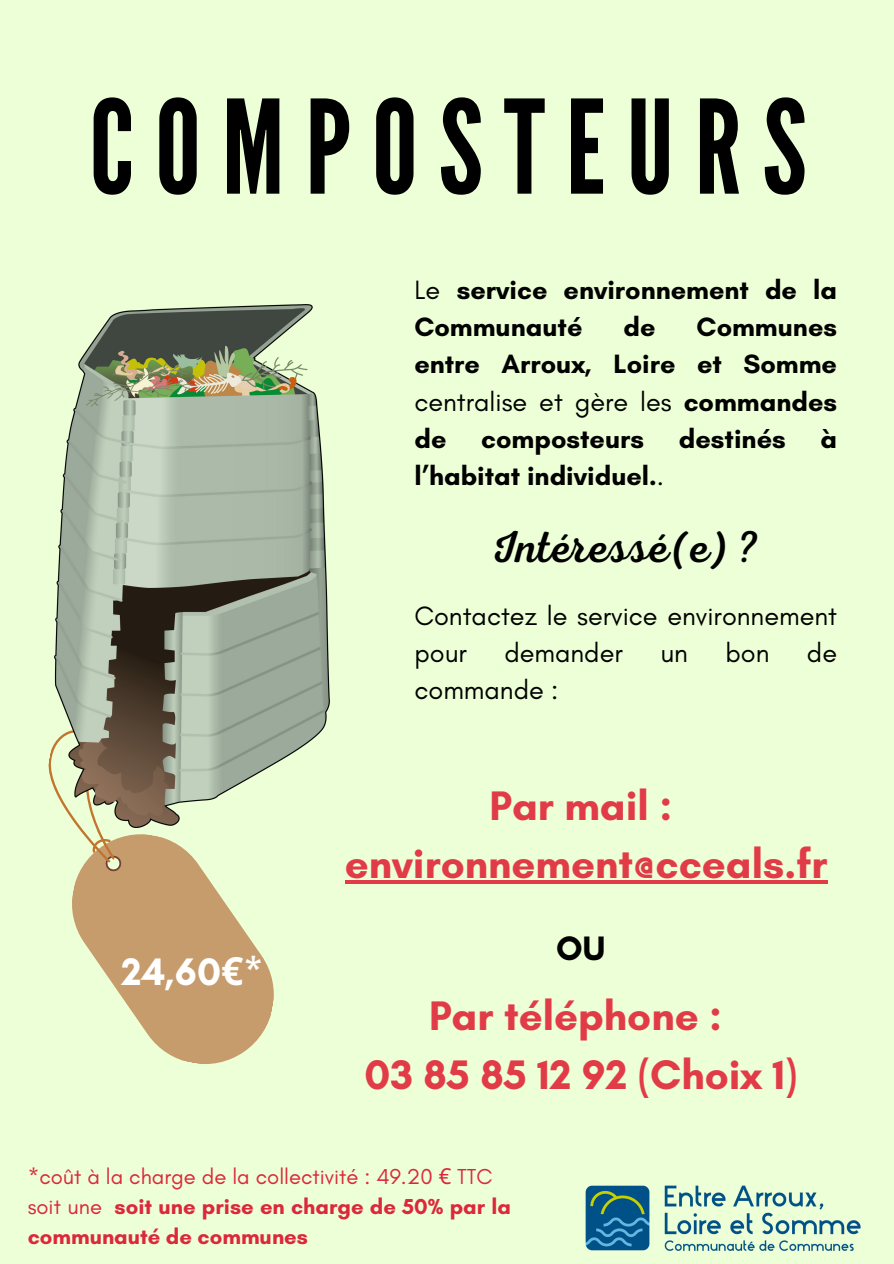
<style>
.page{position:relative;width:894px;height:1264px;background:#fff}
.page>*{position:absolute;margin:0;border:0;box-sizing:border-box;transform-origin:0 0}
.t1{font:129.45px "League Gothic";letter-spacing:.16em;color:#000}
.t2{font:45px "RTL Adam Script Regular";color:#000}
.t3{font:700 42px/58.5px "Glacial Indifference";color:#e23b48;text-align:center}
.t4{font:700 39px "Glacial Indifference";color:#fff}
.t5{font:700 34.5px "Glacial Indifference";color:#000}
.t6{font:700 27px/37.2px "Glacial Indifference";color:#000}
.t7{font:27px/37.2px "Glacial Indifference";color:#000}
.t8{font:700 22.05px/30.3px "Glacial Indifference";color:#db283d}
.t9{font:22.05px "Glacial Indifference";color:#db283d}
.s1{font-weight:400}
.s2{font-family:"Noto Sans"}
</style>
<div class="page">
<div style="left:0;top:0;width:893px;height:1263px;background:#edffd6"></div>
<img style="left:585px;top:1185px;width:276px;height:66px">
<svg style="left:72px;top:827px;width:202px;height:237px;fill:#c69c6d"></svg>
<svg style="left:48px;top:743px;width:88px;height:130px"></svg>
<hr style="left:345px;top:880px;width:482px;height:3px;background:#e23b48">
<img style="left:55px;top:304px;width:274px;height:523px">
<h3 class="t1" style="left:89px;top:73px;width:718px">COMPOSTEURS</h3>
<h6 class="t6" style="left:414px;top:271px;width:424px"><span class="s1">Le</span> service environnement de la<br>Communauté</h6>
<h6 class="t6" style="left:623px;top:308px;width:34px">de</h6>
<h6 class="t6" style="left:414px;top:308px;width:424px;text-align:justify;text-indent:282px">Communes entre Arroux, Loire et Somme <span class="s1">centralise et gère les</span> commandes de</h6>
<h6 class="t6" style="left:481px;top:419px;width:164px">composteurs</h6>
<h6 class="t6" style="left:678px;top:419px;width:108px">destinés</h6>
<h6 class="t6" style="left:820px;top:419px;width:18px">à</h6>
<h6 class="t6" style="left:414px;top:457px;width:251px">l’habitat individuel.<span class="s1">.</span></h6>
<h2 class="t2" style="left:492px;top:521px;width:269px">Intéressé(e) ?</h2>
<h5 class="t7" style="left:414px;top:597px;width:424px">Contactez le service environnement pour</h5>
<h5 class="t7" style="left:504px;top:634px;width:120px">demander</h5>
<h5 class="t7" style="left:660px;top:634px;width:29px">un</h5>
<h5 class="t7" style="left:725px;top:634px;width:45px">bon</h5>
<h5 class="t7" style="left:806px;top:634px;width:32px">de</h5>
<h5 class="t7" style="left:414px;top:671px;width:145px">commande :</h5>
<h2 class="t4" style="left:121px;top:947px;width:143px">24,60<span class="s2">€</span>*</h2>
<h6 class="t3" style="left:345px;top:775px;width:484px">Par mail : environnement@cceals.fr</h6>
<h4 class="t5" style="left:556px;top:926px;width:51px">OU</h4>
<p class="t3" style="left:364px;top:986px;width:434px">Par téléphone :<br>03 85 85 12 92 (Choix 1)</p>
<p class="t9" style="left:28px;top:1162px;width:466px">*coût à la charge de la collectivité : 49.20 <span class="s2">€</span> TTC</p>
<p class="t8" style="left:28px;top:1190px;width:484px"><span class="s1">soit une</span> soit une prise en charge de 50% par la communauté de communes</p>
</div>
